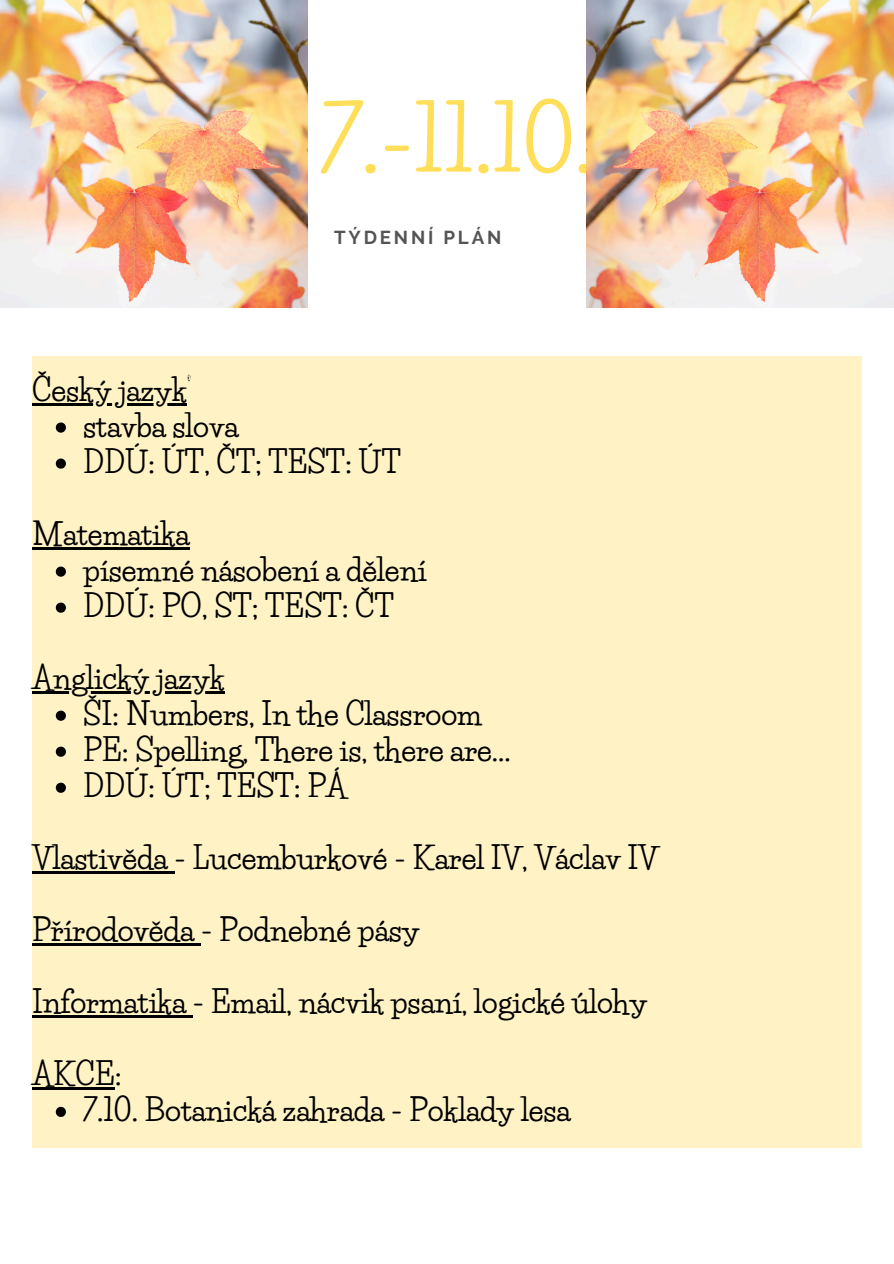
<style>
.page{position:relative;width:894px;height:1264px;background:#fff}
.page>*{position:absolute;margin:0;border:0;box-sizing:border-box;transform-origin:0 0}
.t1{font:700 87.15px "Life Savers";color:#ffde59}
.t2{font:700 30px "Life Savers";color:#000}
.t3{font:700 18.6px "Raleway";letter-spacing:.15em;color:#545454}
</style>
<div class="page">
<div style="left:32px;top:356px;width:829px;height:791px;background:#fff3c5"></div>
<img style="left:0;top:0;width:307px;height:307px">
<img style="left:586px;top:0;width:307px;height:307px">
<hr style="left:32px;top:403px;width:155px;height:2px;background:#000">
<svg style="left:56px;top:422px;width:10px;height:10px"></svg>
<svg style="left:56px;top:458px;width:10px;height:10px"></svg>
<hr style="left:32px;top:547px;width:157px;height:2px;background:#000">
<svg style="left:56px;top:566px;width:10px;height:10px"></svg>
<svg style="left:56px;top:602px;width:10px;height:10px"></svg>
<hr style="left:32px;top:691px;width:193px;height:2px;background:#000">
<svg style="left:56px;top:710px;width:10px;height:10px"></svg>
<svg style="left:56px;top:746px;width:10px;height:10px"></svg>
<svg style="left:56px;top:782px;width:10px;height:10px"></svg>
<hr style="left:32px;top:871px;width:142px;height:2px;background:#000">
<hr style="left:32px;top:943px;width:169px;height:2px;background:#000">
<hr style="left:32px;top:1015px;width:160px;height:2px;background:#000">
<hr style="left:32px;top:1087px;width:83px;height:2px;background:#000">
<svg style="left:56px;top:1106px;width:10px;height:10px"></svg>
<p class="t1" style="left:320px;top:87px;width:273px">7.-11.10.</p>
<p class="t3" style="left:334px;top:226px;width:168px">TÝDENNÍ PLÁN</p>
<h3 class="t2" style="left:32px;top:372px;width:161px">Český jazyk’</h3>
<p class="t2" style="left:83px;top:408px;width:157px">stavba slova</p>
<p class="t2" style="left:83px;top:444px;width:319px">DDÚ: ÚT, ČT; TEST: ÚT</p>
<h3 class="t2" style="left:32px;top:516px;width:159px">Matematika</h3>
<p class="t2" style="left:83px;top:552px;width:345px">písemné násobení a dělení</p>
<p class="t2" style="left:83px;top:588px;width:312px">DDÚ: PO, ST; TEST: ČT</p>
<h3 class="t2" style="left:32px;top:660px;width:194px">Anglický jazyk</h3>
<p class="t2" style="left:83px;top:696px;width:400px">ŠI: Numbers, In the Classroom</p>
<p class="t2" style="left:83px;top:732px;width:429px">PE: Spelling, There is, there are...</p>
<p class="t2" style="left:83px;top:768px;width:265px">DDÚ: ÚT; TEST: PÁ</p>
<h3 class="t2" style="left:32px;top:840px;width:628px">Vlastivěda - Lucemburkové - Karel IV, Václav IV</h3>
<h3 class="t2" style="left:32px;top:912px;width:389px">Přírodověda - Podnebné pásy</h3>
<h3 class="t2" style="left:32px;top:984px;width:616px">Informatika - Email, nácvik psaní, logické úlohy</h3>
<h2 class="t2" style="left:32px;top:1056px;width:91px">AKCE:</h2>
<p class="t2" style="left:83px;top:1092px;width:489px">7.10. Botanická zahrada - Poklady lesa</p>
</div>
